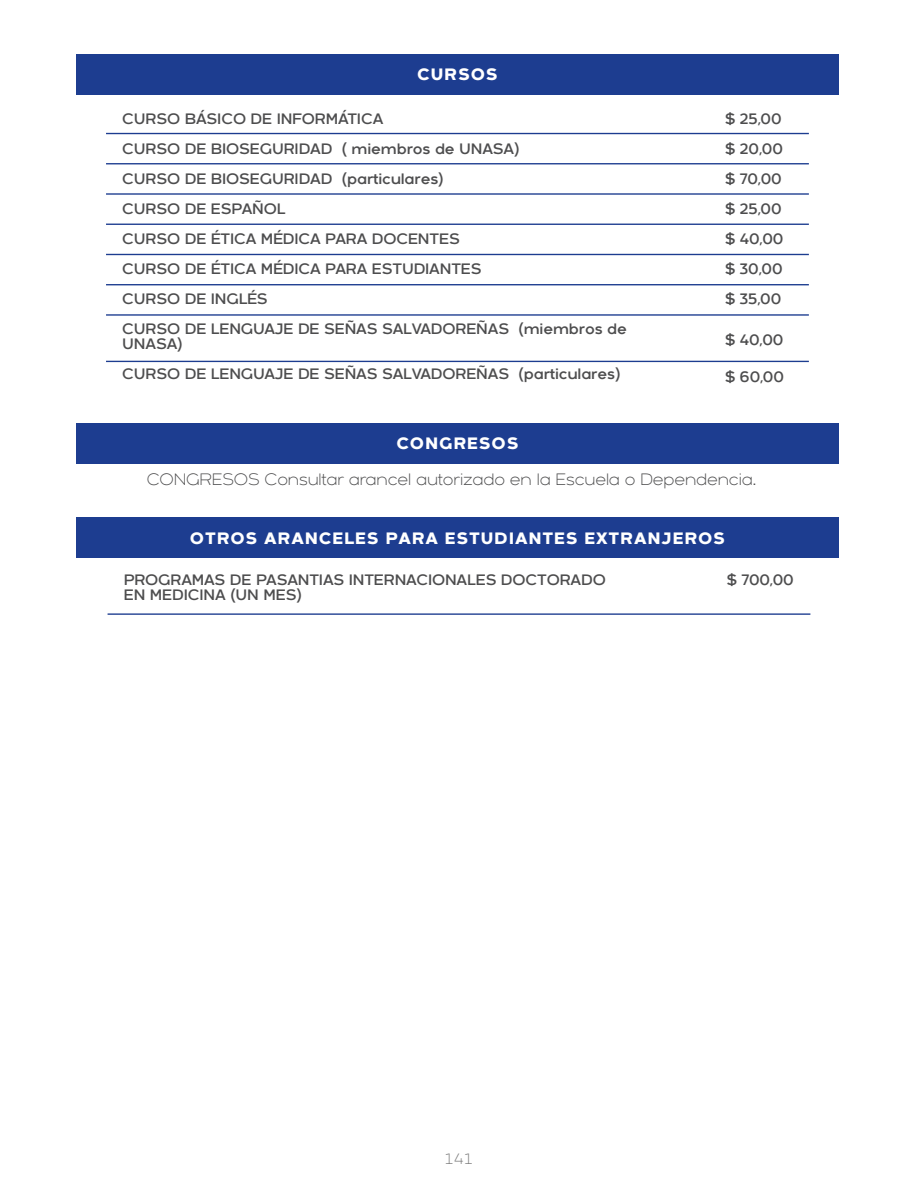
<style>
.page{position:relative;width:918px;height:1188px;background:#fff}
.page>*{position:absolute;margin:0;border:0;box-sizing:border-box;transform-origin:0 0}
.t1{font:300 16.5px "Arkibal";letter-spacing:-.01em;color:#4d4d4e}
.t2{font:800 16.5px "Arkibal";letter-spacing:.05em;color:#fff}
.t3{font:15.15px/30px "Arkibal";letter-spacing:-.01em;color:#4d4d4e}
.t4{font:300 15px "Arkibal";color:#787878}
</style>
<div class="page">
<div style="left:76px;top:54px;width:763px;height:40px;background:#1d3d90"></div>
<hr style="left:106px;top:133px;width:703px;height:1px;background:#1d3d90">
<hr style="left:106px;top:163px;width:703px;height:1px;background:#1d3d90">
<hr style="left:106px;top:193px;width:703px;height:2px;background:#1d3d90">
<hr style="left:106px;top:224px;width:703px;height:1px;background:#1d3d90">
<hr style="left:106px;top:254px;width:703px;height:1px;background:#1d3d90">
<hr style="left:106px;top:284px;width:703px;height:1px;background:#1d3d90">
<hr style="left:106px;top:314px;width:703px;height:2px;background:#1d3d90">
<hr style="left:106px;top:361px;width:703px;height:1px;background:#1d3d90">
<div style="left:76px;top:423px;width:763px;height:40px;background:#1d3d90"></div>
<div style="left:76px;top:518px;width:763px;height:40px;background:#1d3d90"></div>
<hr style="left:108px;top:613px;width:702px;height:2px;background:#1d3d90">
<p class="t2" style="left:417px;top:62px;width:82px">CURSOS</p>
<p class="t3" style="left:122px;top:104px;width:506px">CURSO BÁSICO DE INFORMÁTICA<br>CURSO DE BIOSEGURIDAD ( miembros de UNASA)<br>CURSO DE BIOSEGURIDAD (particulares)<br>CURSO DE ESPAÑOL<br>CURSO DE ÉTICA MÉDICA PARA DOCENTES<br>CURSO DE ÉTICA MÉDICA PARA ESTUDIANTES<br>CURSO DE INGLÉS<br>CURSO DE LENGUAJE DE SEÑAS SALVADOREÑAS (miembros de</p>
<p class="t3" style="left:122px;top:329px;width:500px">UNASA)<br>CURSO DE LENGUAJE DE SEÑAS SALVADOREÑAS (particulares)</p>
<p class="t3" style="left:725px;top:104px;width:60px">$ 25,00 $ 20,00 $ 70,00 $ 25,00 $ 40,00 $ 30,00 $ 35,00</p>
<p class="t3" style="left:725px;top:324px;width:60px">$ 40,00</p>
<p class="t3" style="left:725px;top:362px;width:60px">$ 60,00</p>
<p class="t2" style="left:396px;top:431px;width:124px">CONGRESOS</p>
<p class="t1" style="left:147px;top:469px;width:611px">CONGRESOS Consultar arancel autorizado en la Escuela o Dependencia.</p>
<p class="t2" style="left:190px;top:526px;width:537px">OTROS ARANCELES PARA ESTUDIANTES EXTRANJEROS</p>
<p class="t3" style="left:124px;top:572px;width:484px;line-height:15px">PROGRAMAS DE PASANTIAS INTERNACIONALES DOCTORADO<br>EN MEDICINA (UN MES)</p>
<p class="t3" style="left:727px;top:564px;width:69px">$ 700,00</p>
<p class="t4" style="left:446px;top:1148px;width:28px">141</p>
</div>
